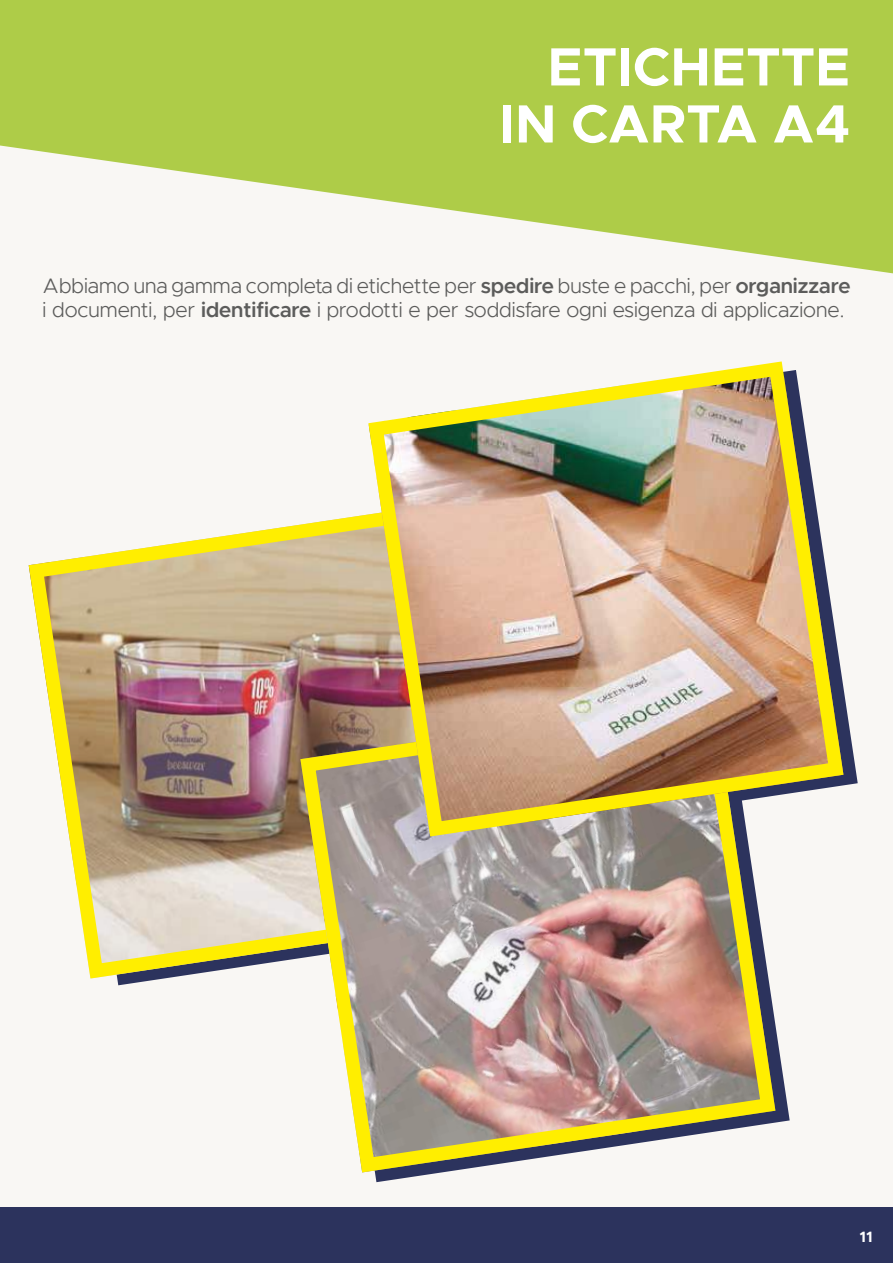
<style>
.page{position:relative;width:893px;height:1263px;background:#f9f7f4}
.page>*{position:absolute;margin:0;border:0;box-sizing:border-box;transform-origin:0 0}
.t1{font:700 54px/57px "Metropolis";color:#fff;text-align:right}
.t2{font:300 21px/24px "Metropolis";color:#5c5c5b}
.t3{font:700 15px "Metropolis";color:#fff}
.s1{font-weight:600}
</style>
<div class="page">
<div style="left:0;top:1208px;width:893px;height:55px;background:#2c335d"></div>
<svg style="left:0;top:0;width:893px;height:273px;fill:#aecc48"></svg>
<svg style="left:362px;top:1022px;width:428px;height:160px"></svg>
<img style="left:29px;top:519px;width:339px;height:459px">
<div style="left:30px;top:504px;width:473px;height:473px;border:14px solid #fe0;border-radius:60px"></div>
<img style="left:300px;top:697px;width:475px;height:475px">
<div style="left:301px;top:698px;width:473px;height:473px;border:14px solid #fe0;border-radius:60px"></div>
<img style="left:368px;top:377px;width:475px;height:445px">
<div style="left:369px;top:362px;width:473px;height:473px;border:14px solid #fe0;border-radius:60px"></div>
<h1 class="t1" style="left:499px;top:38px;width:352px">ETICHETTE<br>IN CARTA A4</h1>
<p class="t2" style="left:43px;top:274px;width:809px">Abbiamo una gamma completa di etichette per <span class="s1">spedire</span> buste e pacchi, per <span class="s1">organizzare </span>i documenti, per <span class="s1">identificare</span> i prodotti e per soddisfare ogni esigenza di applicazione.</p>
<p class="t3" style="left:859px;top:1227px;width:15px">11</p>
</div>
